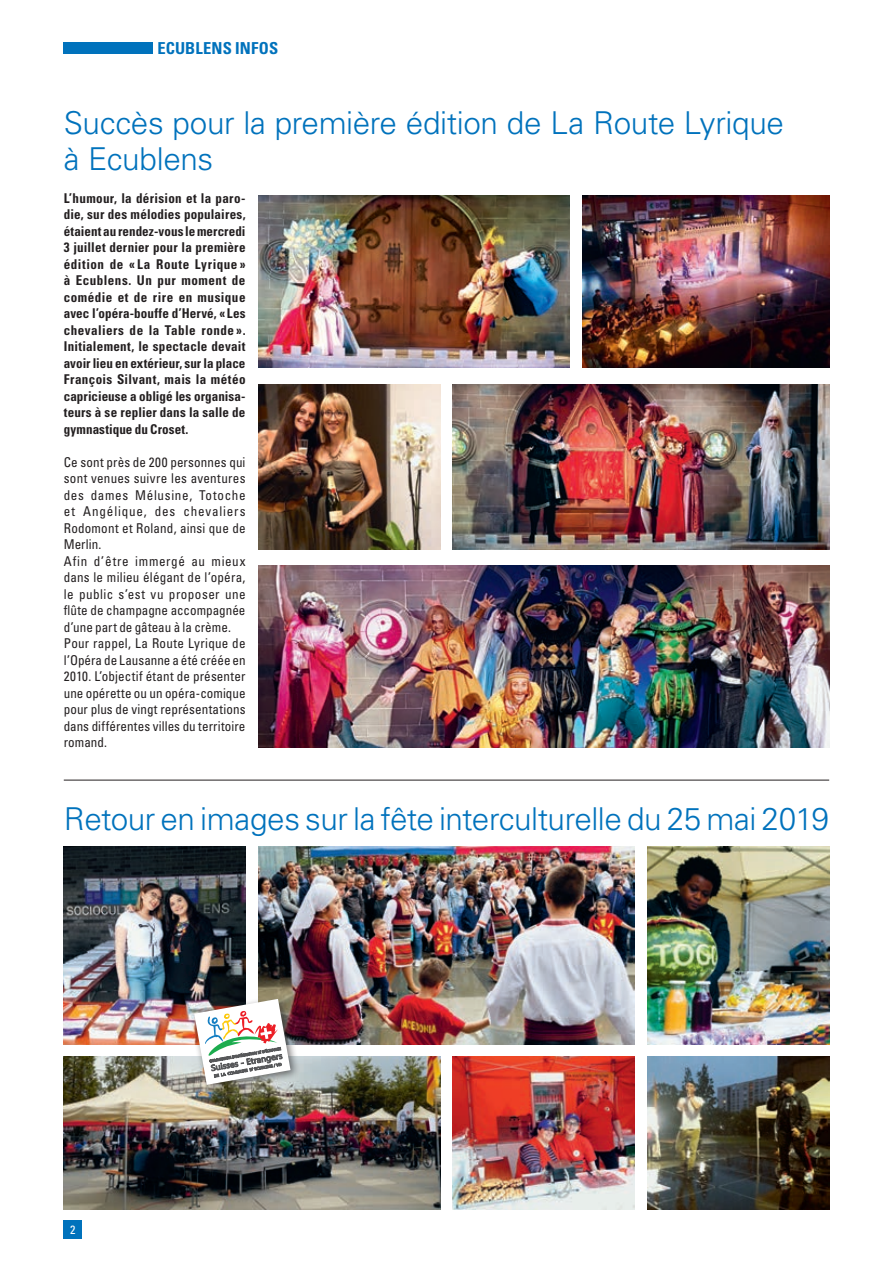
<style>
.page{position:relative;width:893px;height:1263px;background:#fff}
.page>*{position:absolute;margin:0;border:0;box-sizing:border-box;transform-origin:0 0}
.t1{font:300 31.5px/36px "Univers";letter-spacing:-.015em;color:#0072bc}
.t2{font:700 condensed 16.5px "Univers";letter-spacing:.01em;color:#0072bc}
.t3{font:condensed 13.5px/16.5px "Univers";letter-spacing:.015em;color:#231f20}
.t4{font:700 condensed 13.5px/16.5px "Univers";letter-spacing:.01em;color:#231f20;text-align:justify}
.t5{font:condensed 12px "Univers";color:#fff}
</style>
<div class="page">
<div style="left:64px;top:1220px;width:18px;height:19px;background:#0072bc"></div>
<div style="left:64px;top:42px;width:89px;height:12px;background:#0072bc"></div>
<img style="left:64px;top:846px;width:182px;height:198px">
<img style="left:453px;top:1057px;width:182px;height:152px">
<img style="left:64px;top:1057px;width:376px;height:152px">
<img style="left:647px;top:846px;width:182px;height:198px">
<img style="left:258px;top:846px;width:376px;height:198px">
<img style="left:647px;top:1057px;width:182px;height:152px">
<img style="left:258px;top:195px;width:312px;height:173px">
<img style="left:453px;top:384px;width:376px;height:165px">
<img style="left:259px;top:565px;width:570px;height:182px">
<img style="left:258px;top:384px;width:182px;height:165px">
<img style="left:583px;top:195px;width:246px;height:173px">
<hr style="left:64px;top:780px;width:765px;height:1px;background:#231f20">
<div style="left:190px;top:994px;width:110px;height:100px;background:#231f20;opacity:.6"></div>
<img style="left:194px;top:999px;width:97px;height:86px">
<p class="t2" style="left:157px;top:38px;width:122px">ECUBLENS INFOS</p>
<h1 class="t1" style="left:64px;top:104px;width:722px">Succès pour la première édition de La Route Lyrique à Ecublens</h1>
<p class="t4" style="left:64px;top:189px;width:183px">L’humour, la dérision et la paro&shy;die, sur des mélodies populaires, étaient au rendez-vous le mercredi 3 juillet dernier pour la première édition de « La Route Lyrique » à Ecublens. Un pur moment de comédie et de rire en musique avec l’opéra-bouffe d’Hervé, «Les chevaliers de la Table ronde ».<br>Initialement, le spectacle devait avoir lieu en extérieur, sur la place François Silvant, mais la météo capricieuse a obligé les organisa&shy;teurs à se replier dans la salle de gymnastique du Croset.</p>
<p class="t3" style="left:64px;top:453px;width:183px">Ce sont près de 200 personnes qui sont venues suivre les aventures des dames Mélusine, Totoche et Angélique, des chevaliers<br>Rodomont et Roland, ainsi que de<br>Merlin.<br>Afin d’être immergé au mieux dans le milieu élégant de l’opéra, le public s’est vu proposer une flûte de champagne accompagnée d’une part de gâteau à la crème.<br>Pour rappel, La Route Lyrique de l’Opéra de Lausanne a été créée en<br>2010. L’objectif étant de présenter une opérette ou un opéra-comique pour plus de vingt représentations dans différentes villes du territoire romand.</p>
<h1 class="t1" style="left:64px;top:800px;width:767px">Retour en images sur la fête interculturelle du 25 mai 2019</h1>
<p class="t5" style="left:70px;top:1222px;width:7px">2</p>
</div>
